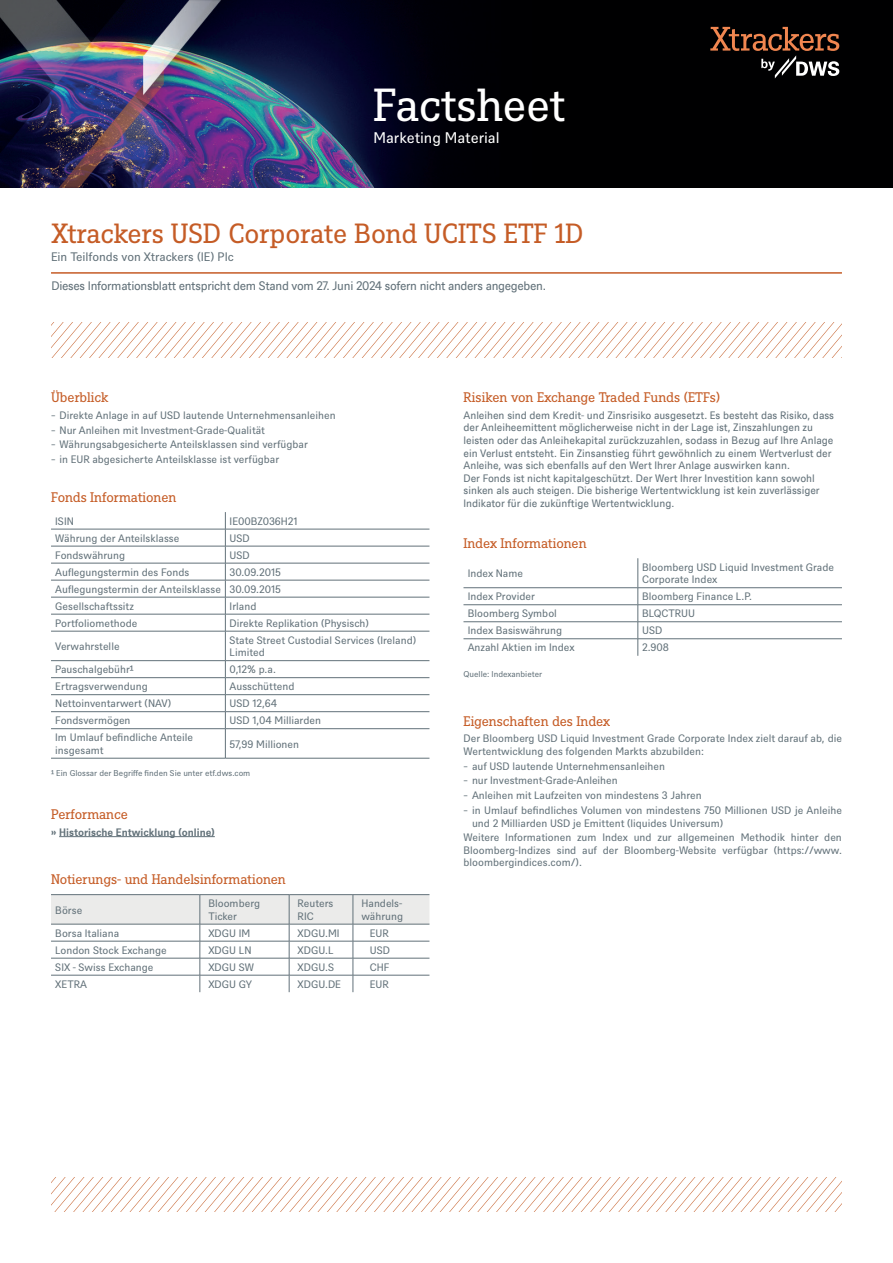
<style>
.page{position:relative;width:893px;height:1263px;background:#fff}
.page>*{position:absolute;margin:0;border:0;box-sizing:border-box;transform-origin:0 0}
.t1{font:45px "DWS Slab";letter-spacing:-.01em;color:#fff}
.t2{font:27px "DWS Slab";color:#c55c26}
.t3{font:15px "DWS Sans";color:#fff}
.t4{font:13.5px "DWS Slab";letter-spacing:-.01em;color:#c55c26}
.t5{font:12px "DWS Sans TT";letter-spacing:-.025em;color:#627179}
.t6{font:12px "DWS Sans";color:#627179}
.t7{font:10.5px/12.6px "DWS Sans";color:#627179}
.t8{font:10.5px/12.6px "DWS Sans TT";letter-spacing:-.005em;color:#627179}
.t9{font:700 10.5px "DWS Sans";color:#627179}
.t10{font:8.25px "DWS Sans";color:#627179}
</style>
<div class="page">
<hr style="left:59px;top:836px;width:156px;height:1px;background:#627179">
<hr style="left:51px;top:529px;width:174px;height:1px;background:#627179">
<hr style="left:225px;top:529px;width:204px;height:1px;background:#627179">
<hr style="left:51px;top:546px;width:174px;height:1px;background:#627179">
<hr style="left:225px;top:546px;width:204px;height:1px;background:#627179">
<hr style="left:51px;top:563px;width:174px;height:1px;background:#627179">
<hr style="left:225px;top:563px;width:204px;height:1px;background:#627179">
<hr style="left:51px;top:580px;width:174px;height:1px;background:#627179">
<hr style="left:225px;top:580px;width:204px;height:1px;background:#627179">
<hr style="left:51px;top:597px;width:174px;height:1px;background:#627179">
<hr style="left:225px;top:597px;width:204px;height:1px;background:#627179">
<hr style="left:51px;top:614px;width:174px;height:1px;background:#627179">
<hr style="left:225px;top:614px;width:204px;height:1px;background:#627179">
<hr style="left:51px;top:631px;width:174px;height:1px;background:#627179">
<hr style="left:225px;top:631px;width:204px;height:1px;background:#627179">
<hr style="left:51px;top:660px;width:174px;height:1px;background:#627179">
<hr style="left:225px;top:660px;width:204px;height:1px;background:#627179">
<hr style="left:51px;top:677px;width:174px;height:1px;background:#627179">
<hr style="left:225px;top:677px;width:204px;height:1px;background:#627179">
<hr style="left:51px;top:694px;width:174px;height:1px;background:#627179">
<hr style="left:51px;top:711px;width:174px;height:1px;background:#627179">
<hr style="left:51px;top:728px;width:174px;height:1px;background:#627179">
<hr style="left:51px;top:758px;width:174px;height:1px;background:#627179">
<hr style="left:225px;top:694px;width:204px;height:1px;background:#627179">
<hr style="left:225px;top:711px;width:204px;height:1px;background:#627179">
<hr style="left:225px;top:728px;width:204px;height:1px;background:#627179">
<hr style="left:225px;top:758px;width:204px;height:1px;background:#627179">
<svg style="left:225px;top:512px;width:1px;height:246px"></svg>
<hr style="left:353px;top:894px;width:76px;height:1px;background:#627179">
<hr style="left:51px;top:894px;width:149px;height:1px;background:#627179">
<hr style="left:200px;top:894px;width:89px;height:1px;background:#627179">
<hr style="left:289px;top:894px;width:64px;height:1px;background:#627179">
<svg style="left:51px;top:895px;width:378px;height:97px"></svg>
<hr style="left:463px;top:587px;width:175px;height:1px;background:#627179">
<hr style="left:638px;top:587px;width:204px;height:1px;background:#627179">
<hr style="left:463px;top:604px;width:175px;height:1px;background:#627179">
<hr style="left:638px;top:604px;width:204px;height:1px;background:#627179">
<hr style="left:463px;top:621px;width:175px;height:1px;background:#627179">
<hr style="left:638px;top:621px;width:204px;height:1px;background:#627179">
<hr style="left:463px;top:638px;width:175px;height:1px;background:#627179">
<hr style="left:638px;top:638px;width:204px;height:1px;background:#627179">
<svg style="left:638px;top:558px;width:1px;height:98px"></svg>
<hr style="left:51px;top:272px;width:791px;height:2px;background:#c55c26">
<svg style="left:52px;top:322px;width:790px;height:35px"></svg>
<img style="left:0;top:0;width:893px;height:188px">
<svg style="left:710px;top:27px;width:129px;height:51px;background:#3a2921"></svg>
<svg style="left:51px;top:1177px;width:791px;height:35px"></svg>
<h1 class="t1" style="left:373px;top:74px;width:193px">Factsheet</h1>
<h3 class="t3" style="left:373px;top:127px;width:128px">Marketing Material</h3>
<h2 class="t2" style="left:51px;top:215px;width:534px">Xtrackers USD Corporate Bond UCITS ETF 1D</h2>
<p class="t6" style="left:51px;top:249px;width:184px">Ein Teilfonds von Xtrackers (IE) Plc</p>
<p class="t5" style="left:51px;top:278px;width:496px">Dieses Informationsblatt entspricht dem Stand vom 27. Juni 2024 sofern nicht anders angegeben.</p>
<p class="t4" style="left:51px;top:388px;width:59px">Überblick</p>
<p class="t7" style="left:51px;top:407px;width:286px;line-height:14.7px">̵ Direkte Anlage in auf USD lautende Unternehmensanleihen ̵ Nur Anleihen mit Investment-Grade-Qualität<br>̵ Währungsabgesicherte Anteilsklassen sind verfügbar<br>̵ in EUR abgesicherte Anteilsklasse ist verfügbar</p>
<p class="t4" style="left:51px;top:488px;width:127px">Fonds Informationen</p>
<p class="t7" style="left:55px;top:514px;width:20px">ISIN</p>
<p class="t7" style="left:230px;top:514px;width:69px">IE00BZ036H21</p>
<p class="t7" style="left:55px;top:531px;width:126px">Währung der Anteilsklasse</p>
<p class="t7" style="left:230px;top:531px;width:22px">USD</p>
<p class="t7" style="left:55px;top:548px;width:71px">Fondswährung</p>
<p class="t7" style="left:230px;top:548px;width:22px">USD</p>
<p class="t7" style="left:55px;top:565px;width:136px">Auflegungstermin des Fonds</p>
<p class="t7" style="left:55px;top:563px;width:227px;line-height:17px;text-align:justify;text-indent:174px">30.09.2015<br>Auflegungstermin der Anteilsklasse 30.09.2015<br>Gesellschaftssitz</p>
<p class="t7" style="left:230px;top:599px;width:28px">Irland</p>
<p class="t7" style="left:55px;top:616px;width:84px">Portfoliomethode</p>
<p class="t7" style="left:230px;top:616px;width:141px">Direkte Replikation (Physisch)</p>
<p class="t7" style="left:55px;top:639px;width:66px">Verwahrstelle</p>
<p class="t7" style="left:230px;top:633px;width:188px">State Street Custodial Services (Ireland)<br>Limited</p>
<p class="t7" style="left:55px;top:663px;width:80px">Pauschalgebühr¹</p>
<p class="t7" style="left:230px;top:663px;width:48px">0,12% p.a.</p>
<p class="t7" style="left:55px;top:680px;width:94px">Ertragsverwendung</p>
<p class="t7" style="left:230px;top:680px;width:66px">Ausschüttend</p>
<p class="t7" style="left:55px;top:697px;width:117px">Nettoinventarwert (NAV)</p>
<p class="t7" style="left:230px;top:697px;width:49px">USD 12,64</p>
<p class="t7" style="left:55px;top:714px;width:77px">Fondsvermögen</p>
<p class="t7" style="left:230px;top:714px;width:93px">USD 1,04 Milliarden</p>
<p class="t7" style="left:55px;top:731px;width:139px">Im Umlauf befindliche Anteile insgesamt</p>
<p class="t7" style="left:230px;top:737px;width:71px">57,99 Millionen</p>
<p class="t10" style="left:51px;top:768px;width:201px">¹ Ein Glossar der Begriffe finden Sie unter etf.dws.com</p>
<p class="t4" style="left:51px;top:805px;width:78px">Performance</p>
<p class="t9" style="left:51px;top:824px;width:165px">» Historische Entwicklung (online)</p>
<p class="t4" style="left:51px;top:870px;width:236px">Notierungs- und Handelsinformationen</p>
<p class="t7" style="left:55px;top:903px;width:29px">Börse</p>
<p class="t7" style="left:208px;top:896px;width:53px">Bloomberg<br>Ticker</p>
<p class="t7" style="left:298px;top:896px;width:37px">Reuters<br>RIC</p>
<p class="t7" style="left:361px;top:896px;width:43px">Handels&shy;währung</p>
<p class="t7" style="left:55px;top:926px;width:66px">Borsa Italiana</p>
<p class="t7" style="left:208px;top:926px;width:44px">XDGU IM</p>
<p class="t7" style="left:298px;top:926px;width:43px">XDGU.MI</p>
<p class="t7" style="left:370px;top:926px;width:20px">EUR</p>
<p class="t7" style="left:55px;top:943px;width:113px">London Stock Exchange</p>
<p class="t7" style="left:208px;top:943px;width:45px">XDGU LN</p>
<p class="t7" style="left:298px;top:943px;width:37px">XDGU.L</p>
<p class="t7" style="left:370px;top:943px;width:22px">USD</p>
<p class="t7" style="left:55px;top:960px;width:100px">SIX - Swiss Exchange</p>
<p class="t7" style="left:208px;top:960px;width:47px">XDGU SW</p>
<p class="t7" style="left:298px;top:960px;width:38px">XDGU.S</p>
<p class="t7" style="left:370px;top:960px;width:21px">CHF</p>
<p class="t7" style="left:55px;top:977px;width:33px">XETRA</p>
<p class="t7" style="left:208px;top:977px;width:45px">XDGU GY</p>
<p class="t7" style="left:298px;top:977px;width:45px">XDGU.DE</p>
<p class="t7" style="left:370px;top:977px;width:20px">EUR</p>
<p class="t4" style="left:463px;top:388px;width:258px">Risiken von Exchange Traded Funds (ETFs)</p>
<p class="t8" style="left:463px;top:408px;width:372px">Anleihen sind dem Kredit- und Zinsrisiko ausgesetzt. Es besteht das Risiko, dass der Anleiheemittent möglicherweise nicht in der Lage ist, Zinszahlungen zu leisten oder das Anleihekapital zurückzuzahlen, sodass in Bezug auf Ihre Anlage ein Verlust entsteht. Ein Zinsanstieg führt gewöhnlich zu einem Wertverlust der Anleihe, was sich ebenfalls auf den Wert Ihrer Anlage auswirken kann.<br>Der Fonds ist nicht kapitalgeschützt. Der Wert Ihrer Investition kann sowohl sinken als auch steigen. Die bisherige Wertentwicklung ist kein zuverlässiger Indikator für die zukünftige Wertentwicklung.</p>
<p class="t4" style="left:463px;top:534px;width:125px">Index Informationen</p>
<p class="t7" style="left:468px;top:566px;width:57px">Index Name</p>
<p class="t7" style="left:642px;top:560px;width:193px">Bloomberg USD Liquid Investment Grade<br>Corporate Index</p>
<p class="t7" style="left:468px;top:590px;width:69px">Index Provider</p>
<p class="t7" style="left:642px;top:590px;width:112px">Bloomberg Finance L.P.</p>
<p class="t7" style="left:468px;top:607px;width:91px">Bloomberg Symbol</p>
<p class="t7" style="left:642px;top:607px;width:54px">BLQCTRUU</p>
<p class="t7" style="left:468px;top:624px;width:96px">Index Basiswährung</p>
<p class="t7" style="left:642px;top:624px;width:22px">USD</p>
<p class="t7" style="left:468px;top:641px;width:108px">Anzahl Aktien im Index</p>
<p class="t7" style="left:642px;top:641px;width:28px">2.908</p>
<p class="t10" style="left:463px;top:668px;width:80px">Quelle: Indexanbieter</p>
<p class="t4" style="left:463px;top:711px;width:148px">Eigenschaften des Index</p>
<p class="t7" style="left:463px;top:732px;width:380px">Der Bloomberg USD Liquid Investment Grade Corporate Index zielt darauf ab, die<br>Wertentwicklung des folgenden Markts abzubilden:</p>
<p class="t7" style="left:463px;top:758px;width:380px;line-height:14.7px">̵ auf USD lautende Unternehmensanleihen<br>̵ nur Investment-Grade-Anleihen<br>̵ Anleihen mit Laufzeiten von mindestens 3 Jahren<br>̵ in Umlauf befindliches Volumen von mindestens 750 Millionen USD je Anleihe</p>
<p class="t7" style="left:463px;top:815px;width:380px;line-height:14.7px;text-indent:9px">und 2 Milliarden USD je Emittent (liquides Universum)<br>Weitere Informationen zum Index und zur allgemeinen Methodik hinter den</p>
<p class="t7" style="left:463px;top:843px;width:380px">Bloomberg-Indizes sind auf der Bloomberg-Website verfügbar (https://www. bloombergindices.com/).</p>
</div>
